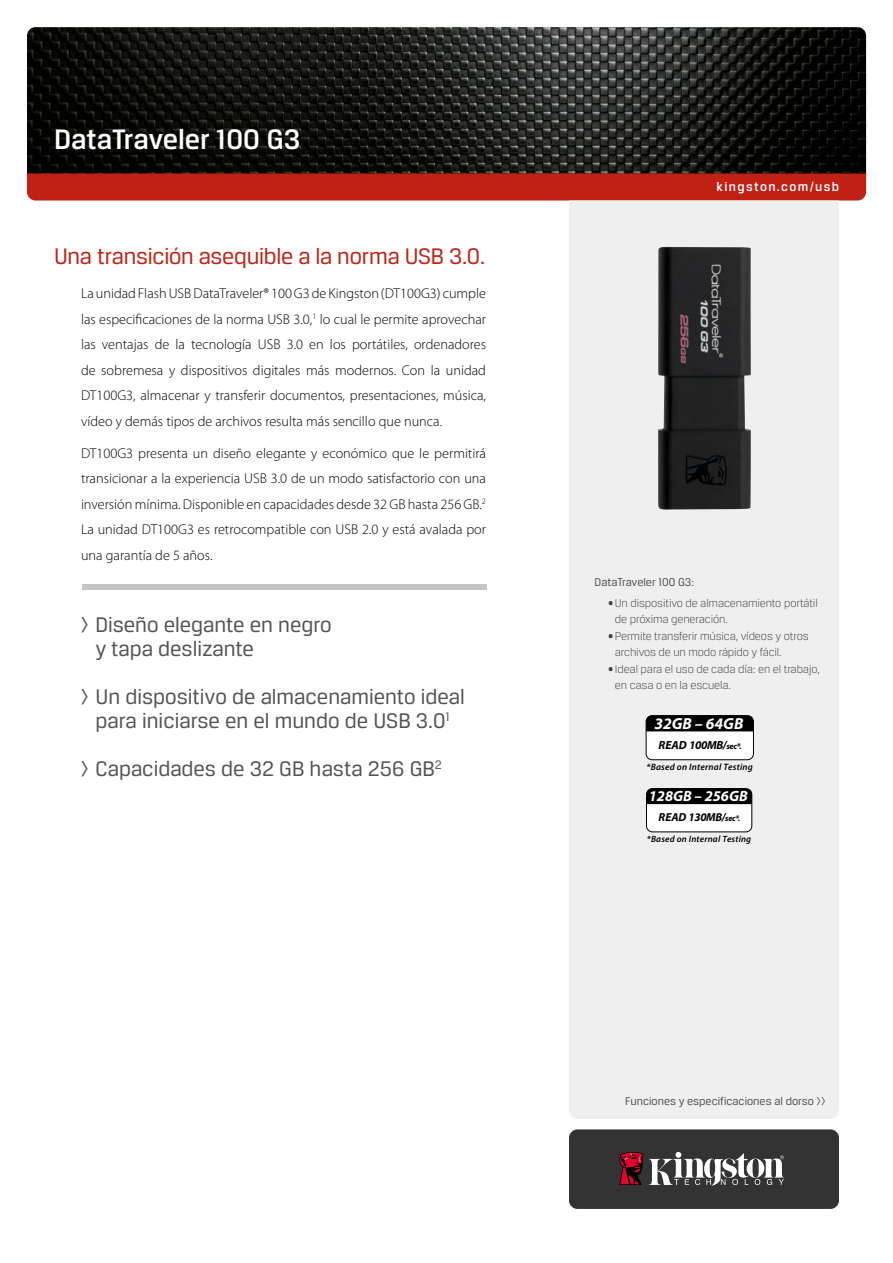
<style>
.page{position:relative;width:893px;height:1263px;background:#fff}
.page>*{position:absolute;margin:0;border:0;box-sizing:border-box;transform-origin:0 0}
.t1{font:500 30px "Breuer Text";color:#fff}
.t2{font:24px "Breuer Text";letter-spacing:-.01em;color:#c12115}
.t3{font:22.5px/24px "Breuer Text";color:#555352}
.t4{font:italic 700 16.05px "Myriad Pro";color:#fff}
.t5{font:italic 700 14.85px "Myriad Pro";color:#fff}
.t6{font:300 14.25px/25.5px "Myriad Pro";color:#000;text-align:justify}
.t7{font:500 13.5px "Breuer Text";letter-spacing:.1em;color:#fff}
.t8{font:300 12px/16.5px "Breuer Text";letter-spacing:-.01em;color:#42413f}
.t9{font:12px "Breuer Text";color:#555352}
.t10{font:italic 700 11.85px "Myriad Pro";letter-spacing:-.035em;color:#000}
.t11{font:italic 700 11.55px "Myriad Pro";letter-spacing:-.035em;color:#000}
.t12{font:italic 600 9.3px "Myriad Pro";letter-spacing:.02em;color:#000}
.t13{font:italic 600 9.15px "Myriad Pro";letter-spacing:.02em;color:#000}
.s1{font-size:8.4px}
.s2{font-size:8.25px}
</style>
<div class="page">
<img style="left:27px;top:27px;width:839px;height:146px">
<div style="left:27px;top:173px;width:839px;height:27px;background:#c12115"></div>
<div style="left:569px;top:200px;width:270px;height:919px;background:#f0efef"></div>
<div style="left:569px;top:1129px;width:270px;height:80px;background:#333;border-radius:9px"></div>
<svg style="left:649px;top:1152px;width:135px;height:34px"></svg>
<svg style="left:619px;top:1152px;width:24px;height:33px"></svg>
<img style="left:658px;top:247px;width:93px;height:263px">
<div style="left:646px;top:715px;width:107px;height:45px;background:#fff;border-radius:6px"></div>
<div style="left:646px;top:715px;width:108px;height:45px;border:1px solid #000;border-radius:6px"></div>
<svg style="left:646px;top:715px;width:107px;height:16px;background:#020202"></svg>
<div style="left:646px;top:788px;width:106px;height:44px;background:#fff;border-radius:6px"></div>
<div style="left:646px;top:788px;width:106px;height:44px;border:1px solid #000;border-radius:6px"></div>
<div style="left:646px;top:788px;width:106px;height:16px;background:#000"></div>
<div style="left:82px;top:584px;width:404px;height:6px;background:#c6c5c5"></div>
<h1 class="t1" style="left:54px;top:122px;width:248px">DataTraveler 100 G3</h1>
<h2 class="t2" style="left:54px;top:242px;width:433px">Una transición asequible a la norma USB 3.0.</h2>
<p class="t6" style="left:81px;top:280px;width:407px">La unidad Flash USB DataTraveler® 100 G3 de Kingston (DT100G3) cumple las especificaciones de la norma USB 3.0,<sup>1</sup> lo cual le permite aprovechar las ventajas de la tecnología USB 3.0 en los portátiles, ordenadores de sobremesa y dispositivos digitales más modernos. Con la unidad DT100G3, almacenar y transferir documentos, presentaciones, música, vídeo y demás tipos de archivos resulta más sencillo que nunca.</p>
<p class="t6" style="left:81px;top:440px;width:407px">DT100G3 presenta un diseño elegante y económico que le permitirá transicionar a la experiencia USB 3.0 de un modo satisfactorio con una inversión mínima. Disponible en capacidades desde 32 GB hasta 256 GB.<sup>2<br></sup>La unidad DT100G3 es retrocompatible con USB 2.0 y está avalada por una garantía de 5 años.</p>
<h3 class="t3" style="left:95px;top:613px;width:238px;text-indent:-15px">&gt; Diseño elegante en negro y tapa deslizante</h3>
<h3 class="t3" style="left:80px;top:685px;width:386px;text-align:center">&gt; Un dispositivo de almacenamiento ideal para iniciarse en el mundo de USB 3.0<sup>1</sup></h3>
<h3 class="t3" style="left:80px;top:757px;width:363px">&gt; Capacidades de 32 GB hasta 256 GB<sup>2</sup></h3>
<p class="t7" style="left:717px;top:179px;width:124px">kingston.com/usb</p>
<p class="t9" style="left:595px;top:575px;width:101px">DataTraveler 100 G3:</p>
<p class="t8" style="left:615px;top:594px;width:204px;text-indent:-7px">•Un dispositivo de almacenamiento portátil de próxima generación.</p>
<p class="t8" style="left:615px;top:627px;width:195px;text-indent:-7px">•Permite transferir música, vídeos y otros archivos de un modo rápido y fácil.</p>
<p class="t8" style="left:615px;top:660px;width:206px;text-indent:-7px">• Ideal para el uso de cada día: en el trabajo, en casa o en la escuela.</p>
<p class="t4" style="left:654px;top:713px;width:90px">32GB – 64GB</p>
<p class="t10" style="left:658px;top:737px;width:85px">READ 100MB/<span class="s1">sec*.</span></p>
<p class="t12" style="left:646px;top:761px;width:108px">*Based on Internal Testing</p>
<p class="t5" style="left:649px;top:787px;width:100px">128GB – 256GB</p>
<p class="t11" style="left:659px;top:809px;width:83px">READ 130MB/<span class="s2">sec*.</span></p>
<p class="t13" style="left:647px;top:833px;width:106px">*Based on Internal Testing</p>
<p class="t9" style="left:625px;top:1094px;width:202px">Funciones y especificaciones al dorso &gt;&gt;</p>
</div>
